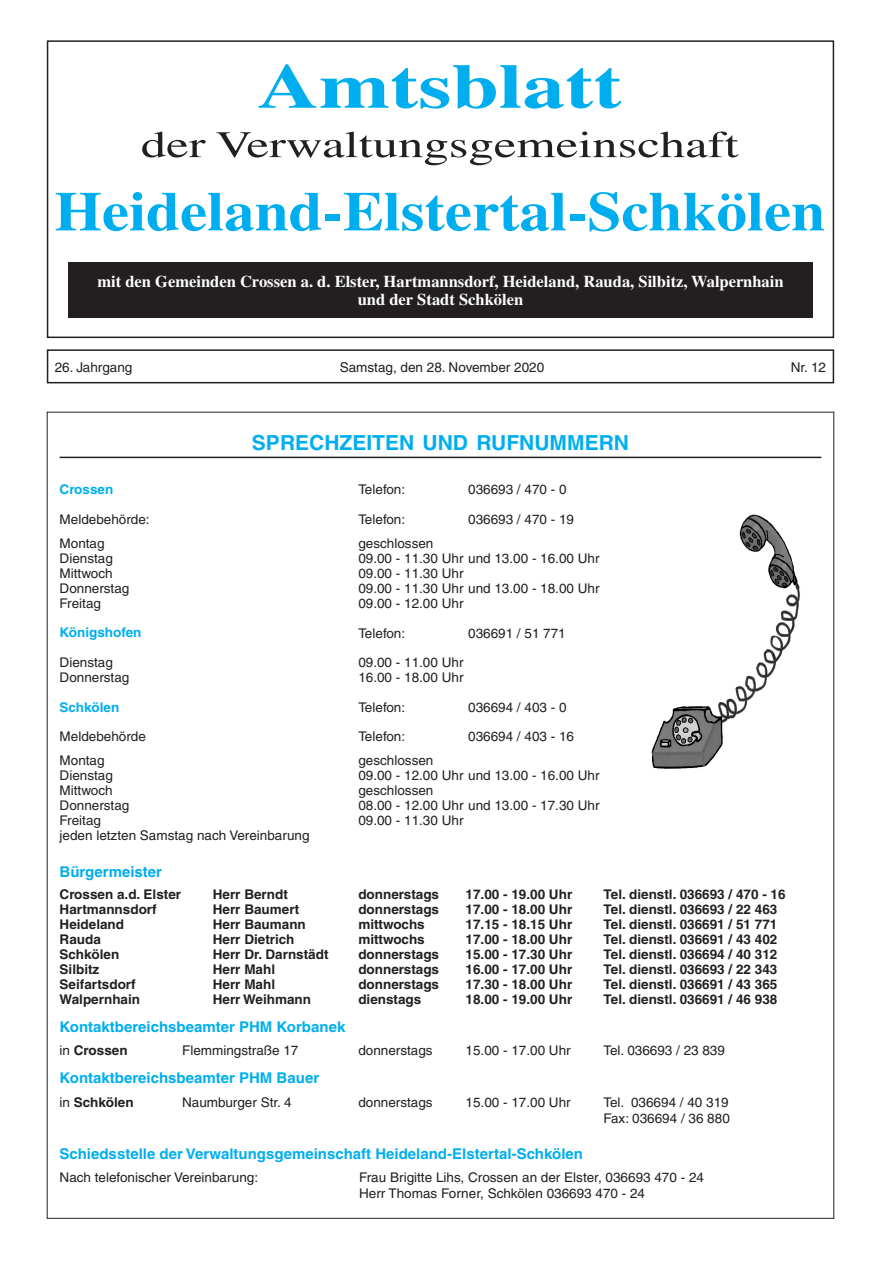
<style>
.page{position:relative;width:881px;height:1263px;background:#fff}
.page>*{position:absolute;margin:0;border:0;box-sizing:border-box;transform-origin:0 0}
.t1{font:700 63px "Times LT";color:#00aeef;scale:1.35 1}
.t2{font:700 55.5px "Times LT";color:#00aeef;scale:1.1 1}
.t3{font:37.5px "Times LT";color:#231f20;scale:1.35 1}
.Überschrift{font:700 20.7px "Helvetica LT";color:#00aeef}
.t4{font:700 16.5px "Times LT";color:#fff}
.Zwischenüberschrift{font:700 14.85px "Helvetica LT";color:#00aeef}
.t5{font:13.5px "Helvetica LT";color:#231f20}
.t6{font:13.35px "Helvetica LT";color:#231f20}
.t7{font:700 13.35px "Helvetica LT";color:#231f20}
.t8{font:700 13.35px "Helvetica LT";color:#00aeef}
.s1{font-weight:400}
</style>
<div class="page">
<div style="left:47px;top:349px;width:786px;height:34px;border:2px solid #231f20"></div>
<div style="left:47px;top:40px;width:786px;height:298px;border:2px solid #231f20"></div>
<div style="left:68px;top:262px;width:744px;height:55px;background:#231f20"></div>
<img style="left:651px;top:514px;width:149px;height:255px">
<hr style="left:60px;top:457px;width:761px;height:1px;background:#231f20">
<p class="t1" style="left:257px;top:49px;width:271px">Amtsblatt</p>
<p class="t3" style="left:141px;top:123px;width:444px">der Verwaltungsgemeinschaft</p>
<p class="t2" style="left:54px;top:179px;width:701px">Heideland-Elstertal-Schkölen</p>
<p class="t4" style="left:97px;top:272px;width:687px">mit den Gemeinden Crossen a. d. Elster, Hartmannsdorf, Heideland, Rauda, Silbitz, Walpernhain</p>
<p class="t4" style="left:357px;top:290px;width:167px">und der Stadt Schkölen</p>
<p class="t5" style="left:55px;top:359px;width:79px">26. Jahrgang</p>
<p class="t5" style="left:339px;top:359px;width:206px">Samstag, den 28. November 2020</p>
<p class="t5" style="left:790px;top:359px;width:37px">Nr. 12</p>
<p class="Überschrift" style="left:252px;top:430px;width:378px">SPRECHZEITEN UND RUFNUMMERN</p>
<p class="t8" style="left:60px;top:481px;width:55px">Crossen</p>
<p class="t6" style="left:358px;top:481px;width:48px">Telefon:</p>
<p class="t6" style="left:468px;top:481px;width:100px">036693 / 470 - 0</p>
<p class="t6" style="left:60px;top:511px;width:92px">Meldebehörde:</p>
<p class="t6" style="left:358px;top:511px;width:48px">Telefon:</p>
<p class="t6" style="left:468px;top:511px;width:107px">036693 / 470 - 19</p>
<p class="t6" style="left:60px;top:536px;width:47px">Montag</p>
<p class="t6" style="left:358px;top:536px;width:77px">geschlossen</p>
<p class="t6" style="left:60px;top:551px;width:55px">Dienstag</p>
<p class="t6" style="left:358px;top:551px;width:243px">09.00 - 11.30 Uhr und 13.00 - 16.00 Uhr</p>
<p class="t6" style="left:60px;top:566px;width:55px">Mittwoch</p>
<p class="t6" style="left:358px;top:566px;width:107px">09.00 - 11.30 Uhr</p>
<p class="t6" style="left:60px;top:581px;width:71px">Donnerstag</p>
<p class="t6" style="left:358px;top:581px;width:243px">09.00 - 11.30 Uhr und 13.00 - 18.00 Uhr</p>
<p class="t6" style="left:60px;top:595px;width:43px">Freitag</p>
<p class="t6" style="left:358px;top:595px;width:107px">09.00 - 12.00 Uhr</p>
<p class="t8" style="left:60px;top:625px;width:83px">Königshofen</p>
<p class="t6" style="left:358px;top:625px;width:48px">Telefon:</p>
<p class="t6" style="left:468px;top:625px;width:99px">036691 / 51 771</p>
<p class="t6" style="left:60px;top:655px;width:55px">Dienstag</p>
<p class="t6" style="left:358px;top:655px;width:107px">09.00 - 11.00 Uhr</p>
<p class="t6" style="left:60px;top:670px;width:71px">Donnerstag</p>
<p class="t6" style="left:358px;top:670px;width:107px">16.00 - 18.00 Uhr</p>
<p class="t8" style="left:60px;top:699px;width:61px">Schkölen</p>
<p class="t6" style="left:358px;top:699px;width:48px">Telefon:</p>
<p class="t6" style="left:468px;top:699px;width:100px">036694 / 403 - 0</p>
<p class="t6" style="left:60px;top:729px;width:88px">Meldebehörde</p>
<p class="t6" style="left:358px;top:729px;width:48px">Telefon:</p>
<p class="t6" style="left:468px;top:729px;width:107px">036694 / 403 - 16</p>
<p class="t6" style="left:60px;top:753px;width:47px">Montag</p>
<p class="t6" style="left:358px;top:753px;width:77px">geschlossen</p>
<p class="t6" style="left:60px;top:768px;width:55px">Dienstag</p>
<p class="t6" style="left:358px;top:768px;width:243px">09.00 - 12.00 Uhr und 13.00 - 16.00 Uhr</p>
<p class="t6" style="left:60px;top:783px;width:55px">Mittwoch</p>
<p class="t6" style="left:358px;top:783px;width:77px">geschlossen</p>
<p class="t6" style="left:60px;top:798px;width:71px">Donnerstag</p>
<p class="t6" style="left:358px;top:798px;width:243px">08.00 - 12.00 Uhr und 13.00 - 17.30 Uhr</p>
<p class="t6" style="left:60px;top:813px;width:43px">Freitag</p>
<p class="t6" style="left:358px;top:813px;width:107px">09.00 - 11.30 Uhr</p>
<p class="t6" style="left:60px;top:828px;width:251px">jeden letzten Samstag nach Vereinbarung</p>
<p class="Zwischenüberschrift" style="left:60px;top:862px;width:104px">Bürgermeister</p>
<p class="t7" style="left:60px;top:886px;width:123px">Crossen a.d. Elster</p>
<p class="t7" style="left:213px;top:886px;width:77px">Herr Berndt</p>
<p class="t7" style="left:358px;top:886px;width:82px">donnerstags</p>
<p class="t7" style="left:465px;top:886px;width:108px">17.00 - 19.00 Uhr</p>
<p class="t7" style="left:603px;top:886px;width:183px">Tel. dienstl. 036693 / 470 - 16</p>
<p class="t7" style="left:60px;top:901px;width:99px">Hartmannsdorf</p>
<p class="t7" style="left:213px;top:901px;width:88px">Herr Baumert</p>
<p class="t7" style="left:358px;top:901px;width:82px">donnerstags</p>
<p class="t7" style="left:465px;top:901px;width:108px">17.00 - 18.00 Uhr</p>
<p class="t7" style="left:603px;top:901px;width:175px">Tel. dienstl. 036693 / 22 463</p>
<p class="t7" style="left:60px;top:916px;width:66px">Heideland</p>
<p class="t7" style="left:213px;top:916px;width:95px">Herr Baumann</p>
<p class="t7" style="left:358px;top:916px;width:68px">mittwochs</p>
<p class="t7" style="left:465px;top:916px;width:108px">17.15 - 18.15 Uhr</p>
<p class="t7" style="left:603px;top:916px;width:175px">Tel. dienstl. 036691 / 51 771</p>
<p class="t7" style="left:60px;top:931px;width:43px">Rauda</p>
<p class="t7" style="left:213px;top:931px;width:83px">Herr Dietrich</p>
<p class="t7" style="left:358px;top:931px;width:68px">mittwochs</p>
<p class="t7" style="left:465px;top:931px;width:108px">17.00 - 18.00 Uhr</p>
<p class="t7" style="left:603px;top:931px;width:175px">Tel. dienstl. 036691 / 43 402</p>
<p class="t7" style="left:60px;top:946px;width:61px">Schkölen</p>
<p class="t7" style="left:213px;top:946px;width:117px">Herr Dr. Darnstädt</p>
<p class="t7" style="left:358px;top:946px;width:82px">donnerstags</p>
<p class="t7" style="left:465px;top:946px;width:108px">15.00 - 17.30 Uhr</p>
<p class="t7" style="left:603px;top:946px;width:175px">Tel. dienstl. 036694 / 40 312</p>
<p class="t7" style="left:60px;top:961px;width:41px">Silbitz</p>
<p class="t7" style="left:213px;top:961px;width:64px">Herr Mahl</p>
<p class="t7" style="left:358px;top:961px;width:82px">donnerstags</p>
<p class="t7" style="left:465px;top:961px;width:108px">16.00 - 17.00 Uhr</p>
<p class="t7" style="left:603px;top:961px;width:175px">Tel. dienstl. 036693 / 22 343</p>
<p class="t7" style="left:60px;top:976px;width:78px">Seifartsdorf</p>
<p class="t7" style="left:213px;top:976px;width:64px">Herr Mahl</p>
<p class="t7" style="left:358px;top:976px;width:82px">donnerstags</p>
<p class="t7" style="left:465px;top:976px;width:108px">17.30 - 18.00 Uhr</p>
<p class="t7" style="left:603px;top:976px;width:175px">Tel. dienstl. 036691 / 43 365</p>
<p class="t7" style="left:60px;top:991px;width:82px">Walpernhain</p>
<p class="t7" style="left:213px;top:991px;width:100px">Herr Weihmann</p>
<p class="t7" style="left:358px;top:991px;width:64px">dienstags</p>
<p class="t7" style="left:465px;top:991px;width:108px">18.00 - 19.00 Uhr</p>
<p class="t7" style="left:603px;top:991px;width:175px">Tel. dienstl. 036691 / 46 938</p>
<p class="Zwischenüberschrift" style="left:60px;top:1017px;width:287px">Kontaktbereichsbeamter PHM Korbanek</p>
<p class="t7" style="left:60px;top:1042px;width:69px"><span class="s1">in</span> Crossen</p>
<p class="t6" style="left:182px;top:1042px;width:118px">Flemmingstraße 17</p>
<p class="t6" style="left:358px;top:1042px;width:76px">donnerstags</p>
<p class="t6" style="left:465px;top:1042px;width:107px">15.00 - 17.00 Uhr</p>
<p class="t6" style="left:603px;top:1042px;width:123px">Tel. 036693 / 23 839</p>
<p class="Zwischenüberschrift" style="left:60px;top:1069px;width:261px">Kontaktbereichsbeamter PHM Bauer</p>
<p class="t7" style="left:60px;top:1094px;width:75px"><span class="s1">in</span> Schkölen</p>
<p class="t6" style="left:182px;top:1094px;width:111px">Naumburger Str. 4</p>
<p class="t6" style="left:358px;top:1094px;width:76px">donnerstags</p>
<p class="t6" style="left:465px;top:1094px;width:107px">15.00 - 17.00 Uhr</p>
<p class="t6" style="left:603px;top:1094px;width:127px">Tel. 036694 / 40 319</p>
<p class="t6" style="left:603px;top:1110px;width:128px">Fax: 036694 / 36 880</p>
<p class="Zwischenüberschrift" style="left:60px;top:1144px;width:524px">Schiedsstelle der Verwaltungsgemeinschaft Heideland-Elstertal-Schkölen</p>
<p class="t6" style="left:60px;top:1170px;width:200px">Nach telefonischer Vereinbarung:</p>
<p class="t6" style="left:359px;top:1170px;width:346px">Frau Brigitte Lihs, Crossen an der Elster, 036693 470 - 24</p>
<p class="t6" style="left:359px;top:1186px;width:287px">Herr Thomas Forner, Schkölen 036693 470 - 24</p>
</div>
